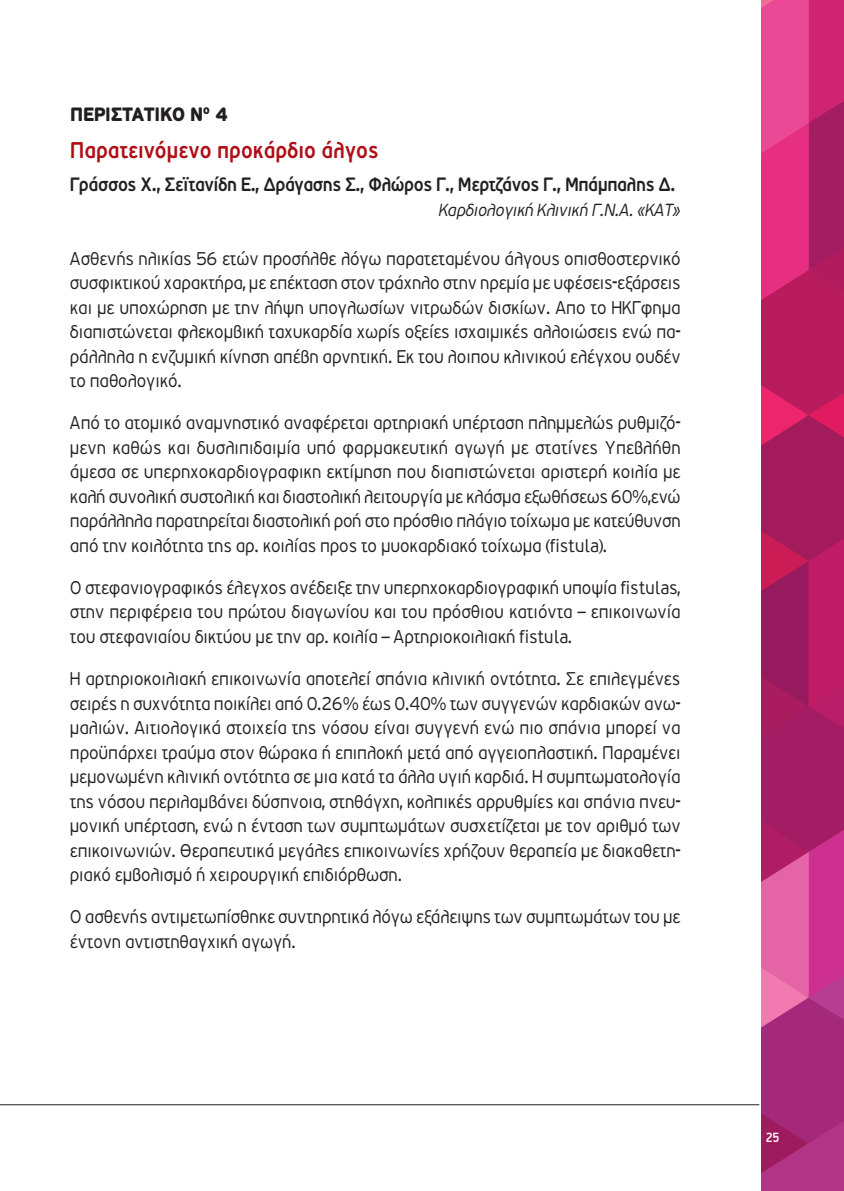
<style>
.page{position:relative;width:844px;height:1191px;background:#fff}
.page>*{position:absolute;margin:0;border:0;box-sizing:border-box;transform-origin:0 0}
.t1{font:500 22.75px "PF Traffic";color:#b00d15;scale:.9 1}
.t2{font:500 19.25px "PF Traffic";letter-spacing:-.025em;color:#231f20;scale:.9 1}
.t3{font:900 19.25px "PF Traffic";letter-spacing:-.015em;color:#231f20;scale:.95 1}
.t4{font:300 18.38px/24.5px "PF Traffic";letter-spacing:-.005em;color:#231f20;text-align:justify;scale:.9 1}
.t5{font:italic 300 17.5px "PF Traffic";letter-spacing:-.01em;color:#231f20;scale:.9 1}
.t6{font:500 13.47px "PF Din Display";color:#fff;scale:.95 1}
</style>
<div class="page">
<svg style="left:761px;top:0;width:82px;height:1191px"></svg>
<hr style="left:0;top:1104px;width:759px;height:1px;background:#231f20">
<p class="t3" style="left:70px;top:102px;width:168px">ΠΕΡΙΣΤΑΤΙΚΟ Ν<sup>ο</sup> 4</p>
<p class="t1" style="left:70px;top:136px;width:344px">Παρατεινόμενο προκάρδιο άλγος</p>
<p class="t2" style="left:70px;top:173px;width:674px">Γράσσος χ., Σεϊτανίδη Ε., Δράγασης Σ., Φλώρος Γ., Μερτζάνος Γ., Μπάμπαλης Δ.</p>
<p class="t5" style="left:438px;top:200px;width:270px">Καρδιολογική Κλινική Γ.Ν.Α. «ΚΑΤ»</p>
<p class="t4" style="left:70px;top:246px;width:680px">Ασθενής ηλικίας 56 ετών προσήλθε λόγω παρατεταμένου άλγους οπισθοστερνικό συσφικτικού χαρακτήρα, με επέκταση στον τράχηλο στην ηρεμία με υφέσεις-εξάρσεις και με υποχώρηση με την λήψη υπογλωσίων νιτρωδών δισκίων. Απο το ΗΚΓφημα διαπιστώνεται φλεκομβική ταχυκαρδία χωρίς οξείες ισχαιμικές αλλοιώσεις ενώ πα&shy;ράλληλα η ενζυμική κίνηση απέβη αρνητική. Εκ του λοιπου κλινικού ελέγχου ουδέν το παθολογικό.</p>
<p class="t4" style="left:70px;top:411px;width:680px">Από το ατομικό αναμνηστικό αναφέρεται αρτηριακή υπέρταση πλημμελώς ρυθμιζό&shy;μενη καθώς και δυσλιπιδαιμία υπό φαρμακευτική αγωγή με στατίνες Υπεβλήθη άμεσα σε υπερηχοκαρδιογραφικη εκτίμηση που διαπιστώνεται αριστερή κοιλία με καλή συνολική συστολική και διαστολική λειτουργία με κλάσμα εξωθήσεως 60%,ενώ παράλληλα παρατηρείται διαστολική ροή στο πρόσθιο πλάγιο τοίχωμα με κατεύθυνση από την κοιλότητα της αρ. κοιλίας προς το μυοκαρδιακό τοίχωμα (fistula).</p>
<p class="t4" style="left:70px;top:575px;width:680px">O στεφανιογραφικός έλεγχος ανέδειξε την υπερηχοκαρδιογραφική υποψία fistulas, στην περιφέρεια του πρώτου διαγωνίου και του πρόσθιου κατιόντα – επικοινωνία του στεφανιαίου δικτύου με την αρ. κοιλία – Αρτηριοκοιλιακή fistula.</p>
<p class="t4" style="left:70px;top:666px;width:680px">H αρτηριοκοιλιακή επικοινωνία αποτελεί σπάνια κλινική οντότητα. Σε επιλεγμένες σειρές η συχνότητα ποικίλει από 0.26% έως 0.40% των συγγενών καρδιακών ανω&shy;μαλιών. Αιτιολογικά στοιχεία της νόσου είναι συγγενή ενώ πιο σπάνια μπορεί να προϋπάρχει τραύμα στον θώρακα ή επιπλοκή μετά από αγγειοπλαστική. Παραμένει μεμονωμένη κλινική οντότητα σε μια κατά τα άλλα υγιή καρδιά. Η συμπτωματολογία της νόσου περιλαμβάνει δύσπνοια, στηθάγχη, κολπικές αρρυθμίες και σπάνια πνευ&shy;μονική υπέρταση, ενώ η ένταση των συμπτωμάτων συσχετίζεται με τον αριθμό των επικοινωνιών. Θεραπευτικά μεγάλες επικοινωνίες χρήζουν θεραπεία με διακαθετη&shy;ριακό εμβολισμό ή χειρουργική επιδιόρθωση.</p>
<p class="t4" style="left:70px;top:904px;width:680px">Ο ασθενής αντιμετωπίσθηκε συντηρητικά λόγω εξάλειψης των συμπτωμάτων του με έντονη αντιστηθαγχική αγωγή.</p>
<p class="t6" style="left:765px;top:1129px;width:16px">25</p>
</div>
